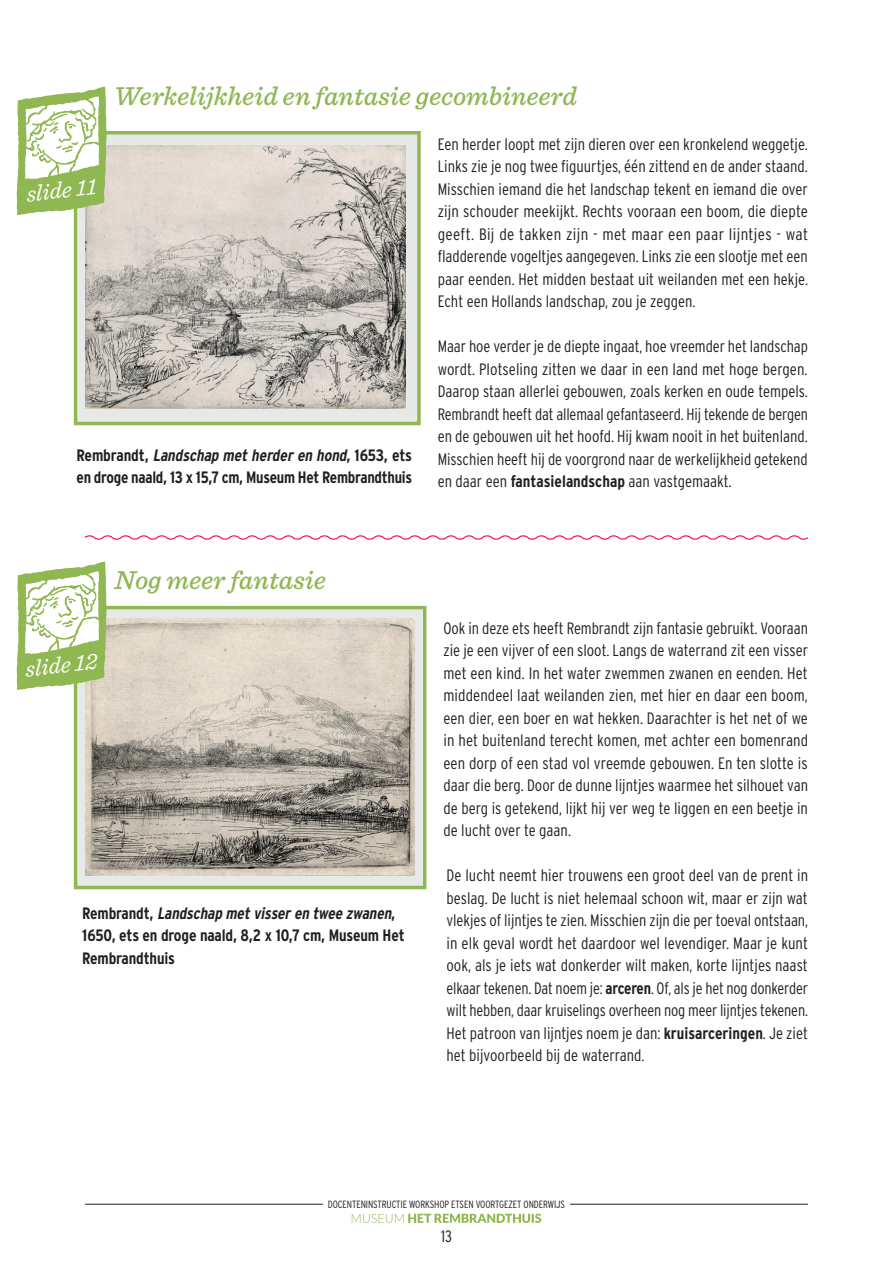
<style>
.page{position:relative;width:893px;height:1263px;background:#fff}
.page>*{position:absolute;margin:0;border:0;box-sizing:border-box;transform-origin:0 0}
.slide-kop{font:italic 500 27px "Sentinel";color:#8fb752}
.platte_tekst{font:italic 23.4px "Sentinel";color:#fff}
.platte_tekst-2{font:300 condensed 16.5px/22.5px "Interstate";color:#231f20;text-align:justify}
.platte_tekst-3{font:700 condensed 16.5px/22.5px "Interstate";letter-spacing:-.015em;color:#231f20}
.t1{font:300 condensed 10.5px "Interstate";letter-spacing:-.01em;color:#231f20}
.s1{font-weight:700}
.s2{font-style:italic}
</style>
<div class="page">
<hr style="left:85px;top:1204px;width:723px;height:1px;background:#231f20">
<div style="left:323px;top:1199px;width:247px;height:54px;background:#fff"></div>
<svg style="left:352px;top:1213px;width:189px;height:10px"></svg>
<svg style="left:84px;top:535px;width:725px;height:5px"></svg>
<div style="left:74px;top:131px;width:347px;height:294px;background:#e7e8e8;border:3px solid #8fb752"></div>
<div style="left:74px;top:606px;width:352px;height:283px;background:#e7e8e8;border:3px solid #8fb752"></div>
<img style="left:85px;top:146px;width:320px;height:263px">
<svg style="left:16px;top:87px;width:91px;height:128px"></svg>
<img style="left:86px;top:618px;width:328px;height:258px">
<svg style="left:16px;top:562px;width:91px;height:128px"></svg>
<p class="slide-kop" style="left:114px;top:75px;width:464px">Werkelijkheid en fantasie gecombineerd</p>
<p class="platte_tekst-2" style="left:438px;top:132px;width:372px">Een herder loopt met zijn dieren over een kronkelend weggetje.<br>Links zie je nog twee figuurtjes, één zittend en de ander staand.<br>Misschien iemand die het landschap tekent en iemand die over zijn schouder meekijkt. Rechts vooraan een boom, die diepte geeft. Bij de takken zijn - met maar een paar lijntjes - wat fladderende vogeltjes aangegeven. Links zie een slootje met een paar eenden. Het midden bestaat uit weilanden met een hekje.<br>Echt een Hollands landschap, zou je zeggen.</p>
<p class="platte_tekst-2" style="left:438px;top:335px;width:372px">Maar hoe verder je de diepte ingaat, hoe vreemder het landschap wordt. Plotseling zitten we daar in een land met hoge bergen.<br>Daarop staan allerlei gebouwen, zoals kerken en oude tempels.<br>Rembrandt heeft dat allemaal gefantaseerd. Hij tekende de bergen en de gebouwen uit het hoofd. Hij kwam nooit in het buitenland.<br>Misschien heeft hij de voorgrond naar de werkelijkheid getekend en daar een <span class="s1">fantasielandschap</span> aan vastgemaakt.</p>
<p class="platte_tekst" style="left:24px;top:177px;width:72px;rotate:-7deg">slide 11</p>
<p class="platte_tekst-3" style="left:77px;top:444px;width:337px">R e m b ra n d t , <span class="s2">Landschap metherderen hond</span>, 1 6 5 3 , e t s en droge naald, 13 x 15,7 cm, Museum Het Rembrandthuis</p>
<p class="slide-kop" style="left:114px;top:559px;width:213px">Nog meer fantasie</p>
<p class="platte_tekst" style="left:22px;top:652px;width:74px;rotate:-7deg">slide 12</p>
<p class="platte_tekst-3" style="left:82px;top:901px;width:324px">R e m b ra n d t , <span class="s2">Landschap metvisseren twee zwanen</span>,<br>1650, ets en droge naald, 8,2 x 10,7 cm, Museum Het<br>Rembrandthuis</p>
<p class="platte_tekst-2" style="left:443px;top:616px;width:366px">Ook in deze ets heeft Rembrandt zijn fantasie gebruikt. Vooraan zie je een vijver of een sloot. Langs de waterrand zit een visser met een kind. In het water zwemmen zwanen en eenden. Het middendeel laat weilanden zien, met hier en daar een boom, een dier, een boer en wat hekken. Daarachter is het net of we in het buitenland terecht komen, met achter een bomenrand een dorp of een stad vol vreemde gebouwen. En ten slotte is daar die berg. Door de dunne lijntjes waarmee het silhouet van de berg is getekend, lijkt hij ver weg te liggen en een beetje in de lucht over te gaan.</p>
<p class="platte_tekst-2" style="left:446px;top:864px;width:363px">De lucht neemt hier trouwens een groot deel van de prent in beslag. De lucht is niet helemaal schoon wit, maar er zijn wat vlekjes of lijntjes te zien. Misschien zijn die per toeval ontstaan, in elk geval wordt het daardoor wel levendiger. Maar je kunt ook, als je iets wat donkerder wilt maken, korte lijntjes naast elkaar tekenen. Dat noem je: <span class="s1">arceren</span>. Of, als je het nog donkerder wilt hebben, daar kruiselings overheen nog meer lijntjes tekenen.<br>Het patroon van lijntjes noem je dan: <span class="s1">kruisarceringen</span>. Je ziet het bijvoorbeeld bij de waterrand.</p>
<p class="t1" style="left:328px;top:1198px;width:239px">DOCENTENINSTRUCTIE WORKSHOP ETSEN VOORTGEZET ONDERWIJS</p>
<p class="platte_tekst-2" style="left:441px;top:1225px;width:12px">13</p>
</div>
